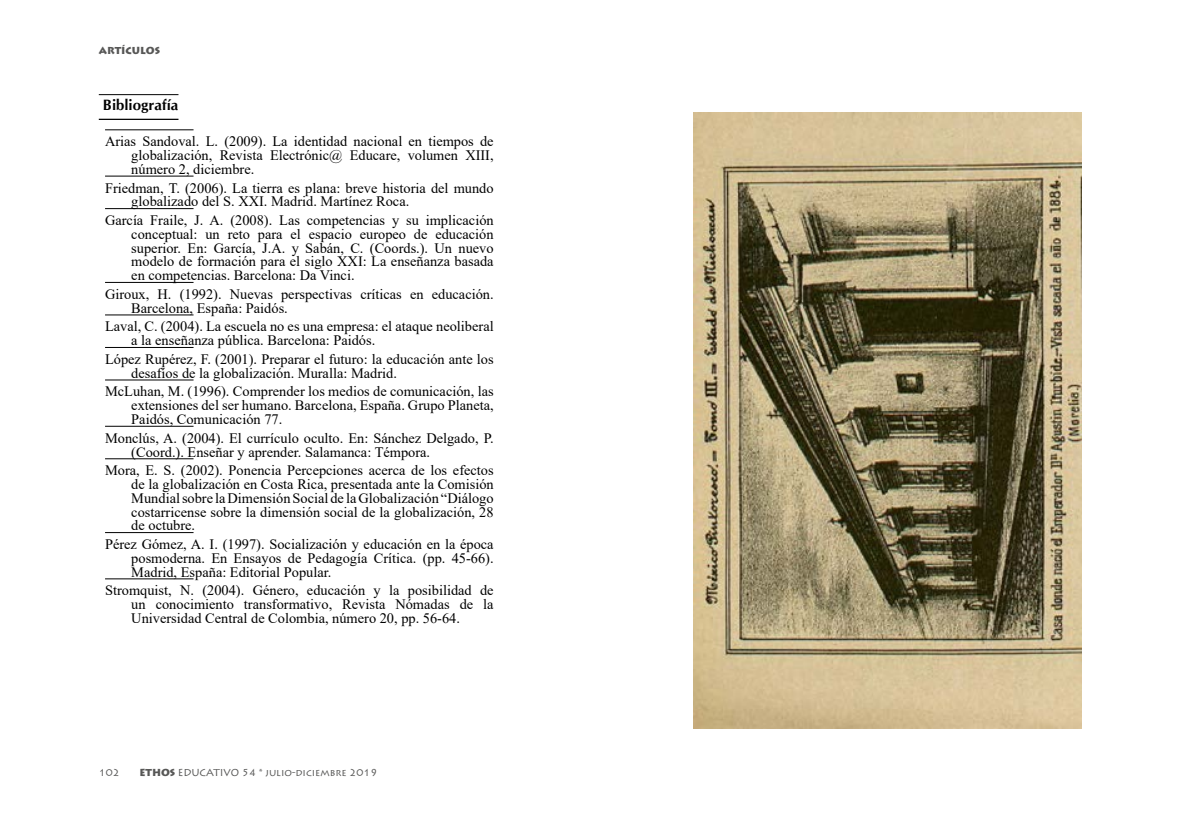
<style>
.page{position:relative;width:1185px;height:835px;background:#fff}
.page>*{position:absolute;margin:0;border:0;box-sizing:border-box;transform-origin:0 0}
.t1{font:700 15px "CG Omega";color:#000}
.t2{font:14.38px/13.8px "Times New Roman";color:#000;text-align:justify}
.t3{font:10px "Lithos Pro";color:#575756}
.t4{font:900 10px "Lithos Pro";color:#575756}
.s1{font-weight:900}
</style>
<div class="page">
<hr style="left:99px;top:94px;width:79px;height:1px;background:#000">
<hr style="left:99px;top:119px;width:79px;height:1px;background:#000">
<hr style="left:105px;top:130px;width:88px;height:1px;background:#000">
<hr style="left:105px;top:176px;width:88px;height:1px;background:#000">
<hr style="left:105px;top:208px;width:88px;height:1px;background:#000">
<hr style="left:105px;top:282px;width:88px;height:1px;background:#000">
<hr style="left:105px;top:315px;width:88px;height:1px;background:#000">
<hr style="left:105px;top:347px;width:88px;height:1px;background:#000">
<hr style="left:105px;top:380px;width:88px;height:1px;background:#000">
<hr style="left:105px;top:426px;width:88px;height:1px;background:#000">
<hr style="left:105px;top:458px;width:88px;height:1px;background:#000">
<hr style="left:105px;top:532px;width:88px;height:1px;background:#000">
<hr style="left:105px;top:578px;width:88px;height:1px;background:#000">
<img style="left:693px;top:112px;width:388px;height:616px">
<p class="t4" style="left:99px;top:44px;width:63px">ARTÍCULOS</p>
<p class="t1" style="left:103px;top:95px;width:77px">Bibliografía</p>
<p class="t2" style="left:131px;top:134px;width:364px;text-indent:-26px">Arias Sandoval. L. (2009). La identidad nacional en tiempos de globalización, Revista Electrónic@ Educare, volumen XIII, número 2, diciembre.</p>
<p class="t2" style="left:131px;top:180px;width:364px;text-indent:-26px">Friedman, T. (2006). La tierra es plana: breve historia del mundo globalizado del S. XXI. Madrid. Martínez Roca.</p>
<p class="t2" style="left:131px;top:213px;width:364px;text-indent:-26px">García Fraile, J. A. (2008). Las competencias y su implicación conceptual: un reto para el espacio europeo de educación superior. En: García, J.A. y Sabán, C. (Coords.). Un nuevo modelo de formación para el siglo XXI: La enseñanza basada en competencias. Barcelona: Da Vinci.</p>
<p class="t2" style="left:131px;top:287px;width:364px;text-indent:-26px">Giroux, H. (1992). Nuevas perspectivas críticas en educación.<br>Barcelona, España: Paidós.</p>
<p class="t2" style="left:131px;top:319px;width:364px;text-indent:-26px">Laval, C. (2004). La escuela no es una empresa: el ataque neoliberal a la enseñanza pública. Barcelona: Paidós.</p>
<p class="t2" style="left:131px;top:352px;width:364px;text-indent:-26px">López Rupérez, F. (2001). Preparar el futuro: la educación ante los desafíos de la globalización. Muralla: Madrid.</p>
<p class="t2" style="left:131px;top:384px;width:364px;text-indent:-26px">McLuhan, M. (1996). Comprender los medios de comunicación, las extensiones del ser humano. Barcelona, España. Grupo Planeta, Paidós, Comunicación 77.</p>
<p class="t2" style="left:131px;top:430px;width:364px;text-indent:-26px">Monclús, A. (2004). El currículo oculto. En: Sánchez Delgado, P. (Coord.). Enseñar y aprender. Salamanca: Témpora.</p>
<p class="t2" style="left:131px;top:463px;width:364px;text-indent:-26px">Mora, E. S. (2002). Ponencia Percepciones acerca de los efectos de la globalización en Costa Rica, presentada ante la Comisión Mundial sobre la Dimensión Social de la Globalización “Diálogo costarricense sobre la dimensión social de la globalización, 28 de octubre.</p>
<p class="t2" style="left:131px;top:537px;width:364px;text-indent:-26px">Pérez Gómez, A. I. (1997). Socialización y educación en la época posmoderna. En Ensayos de Pedagogía Crítica. (pp. 45-66).<br>Madrid, España: Editorial Popular.</p>
<p class="t2" style="left:131px;top:583px;width:364px;text-indent:-26px">Stromquist, N. (2004). Género, educación y la posibilidad de un conocimiento transformativo, Revista Nómadas de la Universidad Central de Colombia, número 20, pp. 56-64.</p>
<p class="t3" style="left:99px;top:767px;width:22px">102</p>
<p class="t3" style="left:139px;top:767px;width:239px"><span class="s1">ETHOS</span> EDUCATIVO 54 * julio-diciembre 2019</p>
</div>
